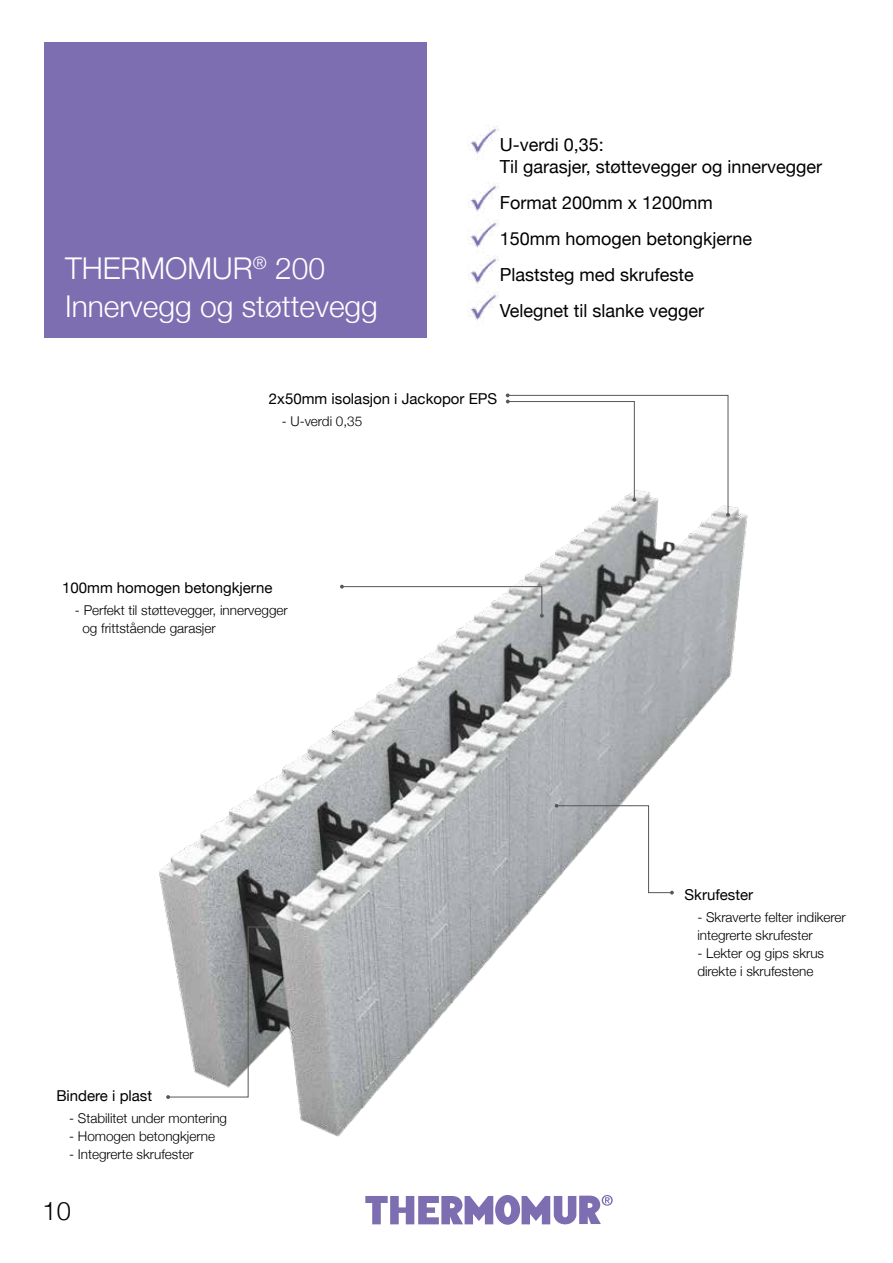
<style>
.page{position:relative;width:893px;height:1263px;background:#fff}
.page>*{position:absolute;margin:0;border:0;box-sizing:border-box;transform-origin:0 0}
.t1{font:300 30px/37.5px "Helvetica Neue";color:#fff}
.t2{font:300 25.5px "Helvetica Neue";color:#000}
.t3{font:18px/36px "Helvetica Neue";color:#000}
.t4{font:15px "Helvetica Neue";color:#000}
.t5{font:300 13.5px/18px "Helvetica Neue";color:#000}
</style>
<div class="page">
<div style="left:44px;top:43px;width:382px;height:295px;background:#7c6eb0"></div>
<img style="left:159px;top:506px;width:589px;height:631px">
<svg style="left:506px;top:393px;width:224px;height:124px"></svg>
<svg style="left:166px;top:925px;width:104px;height:174px"></svg>
<svg style="left:340px;top:585px;width:204px;height:33px"></svg>
<svg style="left:555px;top:804px;width:119px;height:90px"></svg>
<img style="left:468px;top:125px;width:31px;height:29px">
<img style="left:468px;top:183px;width:31px;height:29px">
<img style="left:468px;top:219px;width:31px;height:29px">
<img style="left:468px;top:256px;width:31px;height:28px">
<img style="left:468px;top:292px;width:31px;height:29px">
<svg style="left:365px;top:1195px;width:248px;height:30px"></svg>
<h1 class="t1" style="left:65px;top:248px;width:314px">THERMOMUR<sup>®</sup> 200<br>Innervegg og støttevegg</h1>
<h3 class="t3" style="left:500px;top:135px;width:324px;line-height:21.6px">U-verdi 0,35:<br>Til garasjer, støttevegger og innervegger</h3>
<h3 class="t3" style="left:500px;top:185px;width:254px">Format 200mm x 1200mm<br>150mm homogen betongkjerne<br>Plaststeg med skrufeste<br>Velegnet til slanke vegger</h3>
<p class="t4" style="left:269px;top:388px;width:230px">2x50mm isolasjon i Jackopor EPS</p>
<p class="t5" style="left:282px;top:412px;width:82px">- U-verdi 0,35</p>
<p class="t4" style="left:62px;top:577px;width:212px">100mm homogen betongkjerne</p>
<p class="t5" style="left:82px;top:600px;width:207px;text-indent:-8px">- Perfekt til støttevegger, innervegger og frittstående garasjer</p>
<p class="t4" style="left:56px;top:1085px;width:97px">Bindere i plast</p>
<p class="t5" style="left:69px;top:1108px;width:160px">- Stabilitet under montering</p>
<p class="t5" style="left:69px;top:1126px;width:148px">- Homogen betongkjerne</p>
<p class="t5" style="left:69px;top:1144px;width:126px">- Integrerte skrufester</p>
<h2 class="t2" style="left:43px;top:1190px;width:30px">10</h2>
<p class="t4" style="left:685px;top:884px;width:70px">Skrufester</p>
<p class="t5" style="left:697px;top:907px;width:150px">- Skraverte felter indikerer integrerte skrufester</p>
<p class="t5" style="left:697px;top:943px;width:128px">- Lekter og gips skrus direkte i skrufestene</p>
</div>
